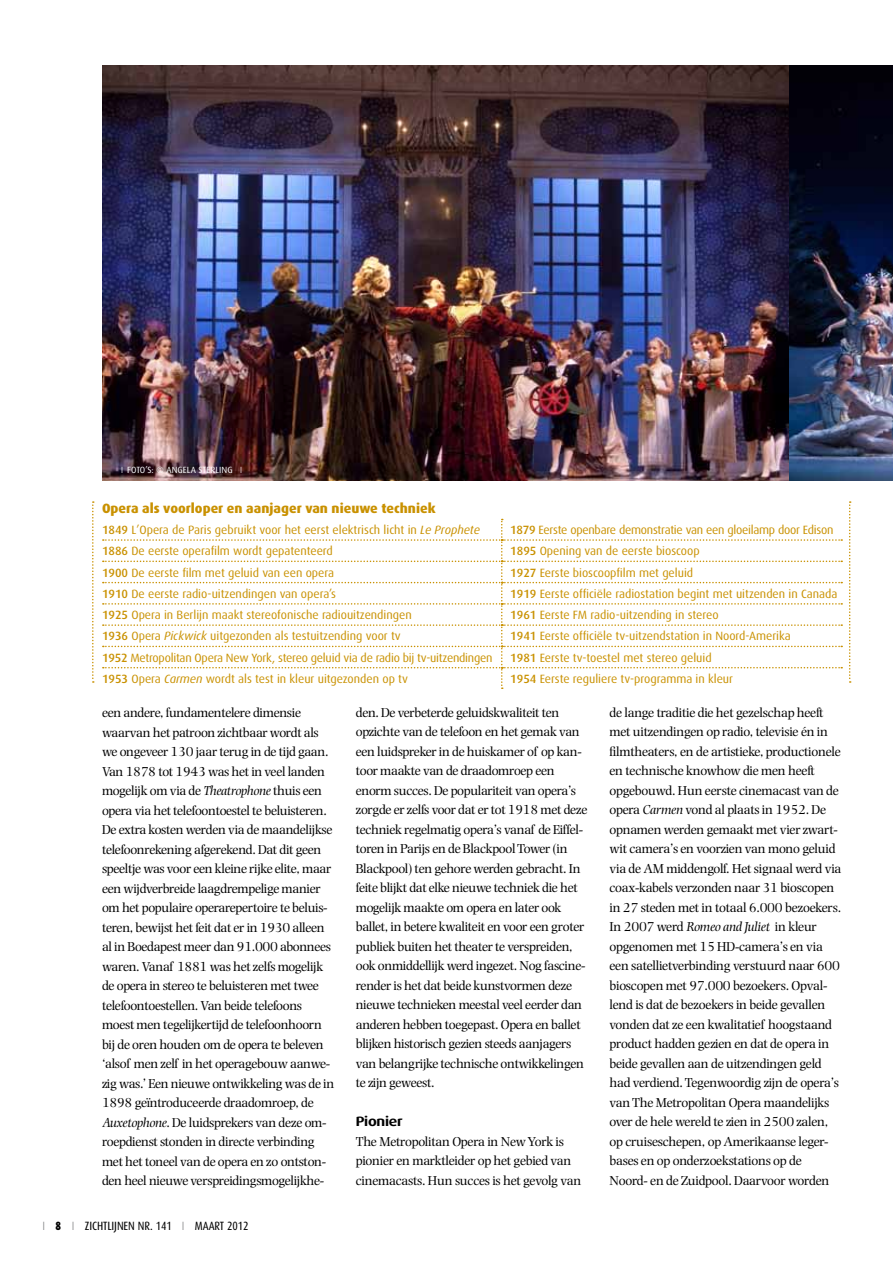
<style>
.page{position:relative;width:893px;height:1263px;background:#fff}
.page>*{position:absolute;margin:0;border:0;box-sizing:border-box;transform-origin:0 0}
.t1{font:13.5px/19.5px "Photina";letter-spacing:-.025em;color:#000}
.t2{font:800 13.5px "Dax";color:#c99100}
.t3{font:700 13.5px "Dax Wide";letter-spacing:-.02em;color:#000}
.t4{font:12px "Dax";color:#c99100}
.t5{font:12px "Dax";letter-spacing:-.02em;color:#c99100}
.t6{font:12px "Dax Condensed";letter-spacing:-.005em;color:#000}
.t7{font:9px "Dax";letter-spacing:.005em;color:#fff}
.s1{font-family:"Dax Condensed";font-weight:300}
.s2{font-weight:500}
.s3{font-style:italic}
.s4{font-weight:300;color:#87888a}
.s5{font-weight:900}
</style>
<div class="page">
<img style="left:102px;top:66px;width:791px;height:415px">
<svg style="left:92px;top:501px;width:2px;height:182px"></svg>
<svg style="left:849px;top:501px;width:2px;height:182px"></svg>
<svg style="left:103px;top:519px;width:739px;height:170px"></svg>
<p class="t7" style="left:121px;top:465px;width:123px"><span class="s1">I</span> foto’s: © Angela Sterling <span class="s1">I</span></p>
<p class="t2" style="left:102px;top:500px;width:335px">Opera als voorloper en aanjager van nieuwe techniek</p>
<p class="t4" style="left:102px;top:523px;width:379px"><span class="s2">1849</span> L’Opera de Paris gebruikt voor het eerst elektrisch licht in <span class="s3">Le Prophete</span></p>
<p class="t5" style="left:510px;top:523px;width:325px"><span class="s2">1879</span> Eerste openbare demonstratie van een gloeilamp door Edison</p>
<p class="t4" style="left:102px;top:544px;width:232px"><span class="s2">1886</span> De eerste operafilm wordt gepatenteerd</p>
<p class="t4" style="left:510px;top:544px;width:191px"><span class="s2">1895</span> Opening van de eerste bioscoop</p>
<p class="t4" style="left:102px;top:566px;width:234px"><span class="s2">1900</span> De eerste film met geluid van een opera</p>
<p class="t4" style="left:510px;top:566px;width:184px"><span class="s2">1927</span> Eerste bioscoopfilm met geluid</p>
<p class="t4" style="left:102px;top:587px;width:235px"><span class="s2">1910</span> De eerste radio-uitzendingen van opera’s</p>
<p class="t4" style="left:510px;top:587px;width:329px"><span class="s2">1919</span> Eerste officiële radiostation begint met uitzenden in Canada</p>
<p class="t4" style="left:102px;top:608px;width:311px"><span class="s2">1925</span> Opera in Berlijn maakt stereofonische radiouitzendingen</p>
<p class="t4" style="left:510px;top:608px;width:210px"><span class="s2">1961</span> Eerste FM radio-uitzending in stereo</p>
<p class="t4" style="left:102px;top:630px;width:300px"><span class="s2">1936</span> Opera <span class="s3">Pickwick</span> uitgezonden als testuitzending voor tv</p>
<p class="t4" style="left:510px;top:630px;width:282px"><span class="s2">1941</span> Eerste officiële tv-uitzendstation in Noord-Amerika</p>
<p class="t5" style="left:102px;top:651px;width:392px"><span class="s2">1952</span> Metropolitan Opera New York, stereo geluid via de radio bij tv-uitzendingen</p>
<p class="t4" style="left:510px;top:651px;width:203px"><span class="s2">1981</span> Eerste tv-toestel met stereo geluid</p>
<p class="t4" style="left:102px;top:672px;width:307px"><span class="s2">1953</span> Opera <span class="s3">Carmen</span> wordt als test in kleur uitgezonden op tv</p>
<p class="t4" style="left:510px;top:672px;width:224px"><span class="s2">1954</span> Eerste reguliere tv-programma in kleur</p>
<p class="t1" style="left:102px;top:703px;width:234px">een andere, fundamentelere dimensie waarvan het patroon zichtbaar wordt als we ongeveer 130 jaar terug in de tijd gaan.<br>Van 1878 tot 1943 was het in veel landen mogelijk om via de <span class="s3">Theatrophone</span> thuis een opera via het telefoontoestel te beluisteren.<br>De extra kosten werden via de maandelijkse telefoonrekening afgerekend. Dat dit geen speeltje was voor een kleine rijke elite, maar een wijdverbreide laagdrempelige manier om het populaire operarepertoire te beluis&shy;teren, bewijst het feit dat er in 1930 alleen al in Boedapest meer dan 91.000 abonnees waren. Vanaf 1881 was het zelfs mogelijk de opera in stereo te beluisteren met twee telefoontoestellen. Van beide telefoons moest men tegelijkertijd de telefoonhoorn bij de oren houden om de opera te beleven ‘alsof men zelf in het operagebouw aanwe&shy;zig was.’ Een nieuwe ontwikkeling was de in 1898 geïntroduceerde draadomroep, de <span class="s3">Auxetophone</span>. De luidsprekers van deze om&shy;roepdienst stonden in directe verbinding met het toneel van de opera en zo ontston&shy;den heel nieuwe verspreidingsmogelijkhe-</p>
<p class="t1" style="left:356px;top:703px;width:233px">den. De verbeterde geluidskwaliteit ten opzichte van de telefoon en het gemak van een luidspreker in de huiskamer of op kan&shy;toor maakte van de draadomroep een enorm succes. De populariteit van opera’s zorgde er zelfs voor dat er tot 1918 met deze techniek regelmatig opera’s vanaf de Eiffel&shy;toren in Parijs en de Blackpool Tower (in Blackpool) ten gehore werden gebracht. In feite blijkt dat elke nieuwe techniek die het mogelijk maakte om opera en later ook ballet, in betere kwaliteit en voor een groter publiek buiten het theater te verspreiden, ook onmiddellijk werd ingezet. Nog fascine&shy;render is het dat beide kunstvormen deze nieuwe technieken meestal veel eerder dan anderen hebben toegepast. Opera en ballet blijken historisch gezien steeds aanjagers van belangrijke technische ontwikkelingen te zijn geweest.</p>
<p class="t3" style="left:356px;top:1114px;width:48px">Pionier</p>
<p class="t1" style="left:356px;top:1132px;width:227px">The Metropolitan Opera in New York is pionier en marktleider op het gebied van cinemacasts. Hun succes is het gevolg van</p>
<p class="t6" style="left:43px;top:1219px;width:52px"><span class="s4">I</span> <span class="s5">8</span> <span class="s4">I</span> ZICHTLI</p>
<p class="t6" style="left:114px;top:1219px;width:10px">JNEN</p>
<p class="t6" style="left:138px;top:1219px;width:112px">NR. 141 <span class="s4">I</span> MAART 2012</p>
<p class="t1" style="left:609px;top:703px;width:233px">de lange traditie die het gezelschap heeft met uitzendingen op radio, televisie én in filmtheaters, en de artistieke, productionele en technische knowhow die men heeft opgebouwd. Hun eerste cinemacast van de opera <span class="s3">Carmen</span> vond al plaats in 1952. De opnamen werden gemaakt met vier zwart&shy;wit camera’s en voorzien van mono geluid via de AM middengolf. Het signaal werd via coax-kabels verzonden naar 31 bioscopen in 27 steden met in totaal 6.000 bezoekers.<br>In 2007 werd <span class="s3">Romeo and Juliet</span> in kleur opgenomen met 15 HD-camera’s en via een satellietverbinding verstuurd naar 600 bioscopen met 97.000 bezoekers. Opval&shy;lend is dat de bezoekers in beide gevallen vonden dat ze een kwalitatief hoogstaand product hadden gezien en dat de opera in beide gevallen aan de uitzendingen geld had verdiend. Tegenwoordig zijn de opera’s van The Metropolitan Opera maandelijks over de hele wereld te zien in 2500 zalen, op cruiseschepen, op Amerikaanse leger&shy;bases en op onderzoekstations op de Noord- en de Zuidpool. Daarvoor worden</p>
</div>
